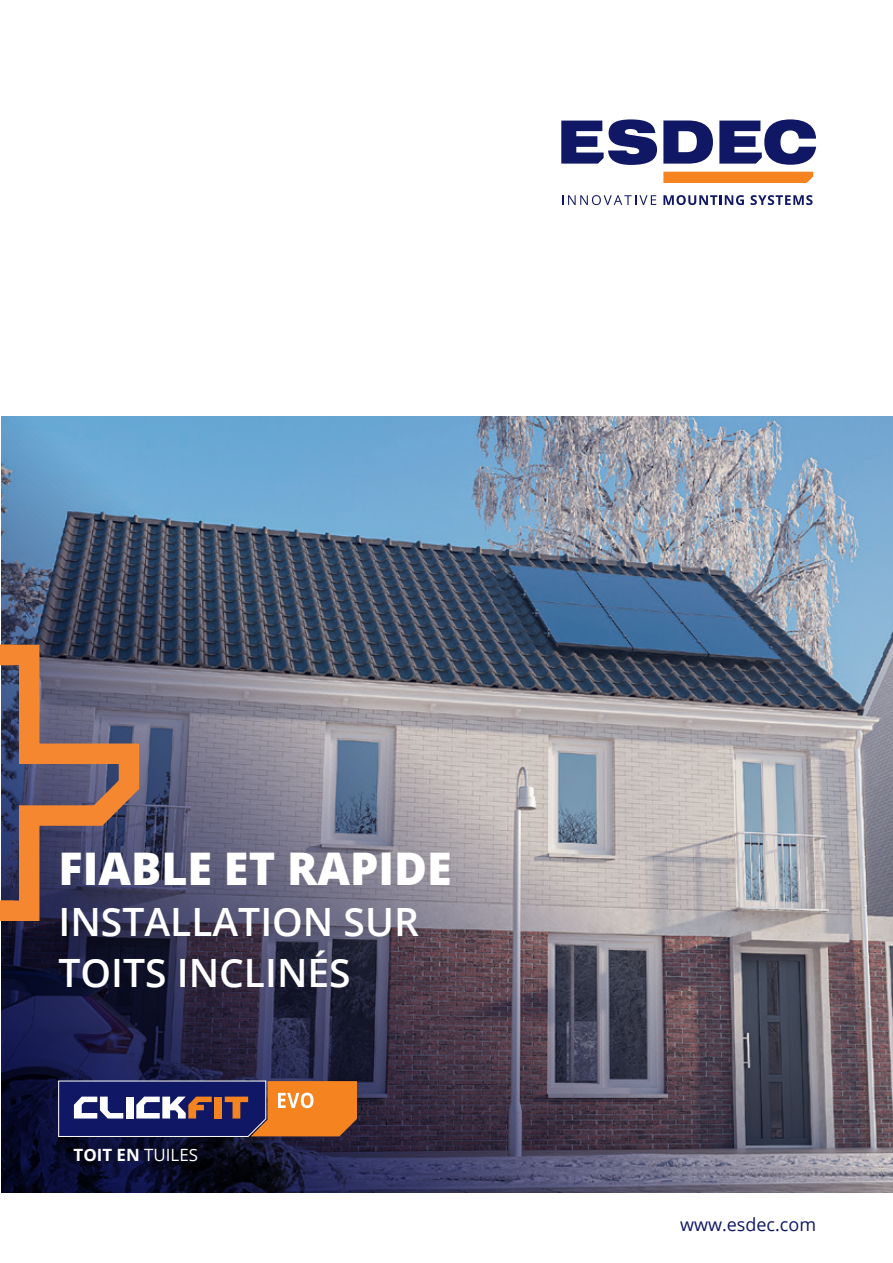
<style>
.page{position:relative;width:893px;height:1263px;background:#fff}
.page>*{position:absolute;margin:0;border:0;box-sizing:border-box;transform-origin:0 0}
.t1{font:800 45px "Open Sans";color:#fff}
.t2{font:600 39px/51px "Open Sans";color:#fff}
.t3{font:18px "Open Sans";color:#101865}
.t4{font:700 16.95px "Open Sans";color:#fff}
.s1{font-weight:400}
</style>
<div class="page">
<img style="left:1px;top:416px;width:892px;height:776px">
<svg style="left:663px;top:121px;width:50px;height:43px"></svg>
<svg style="left:719px;top:119px;width:97px;height:46px"></svg>
<svg style="left:561px;top:119px;width:96px;height:46px"></svg>
<div style="left:663px;top:172px;width:150px;height:11px;background:#f58420"></div>
<svg style="left:562px;top:195px;width:94px;height:10px"></svg>
<svg style="left:663px;top:195px;width:81px;height:10px"></svg>
<svg style="left:750px;top:195px;width:63px;height:10px"></svg>
<svg style="left:0;top:645px;width:139px;height:276px;background:#765c5e"></svg>
<svg style="left:58px;top:1081px;width:299px;height:56px;background:#775760"></svg>
<p class="t1" style="left:58px;top:834px;width:395px">FIABLE ET RAPIDE</p>
<p class="t2" style="left:58px;top:895px;width:362px">INSTALLATION SUR<br>TOITS INCLINÉS</p>
<p class="t4" style="left:74px;top:1142px;width:126px">TOIT EN <span class="s1">TUILES</span></p>
<p class="t3" style="left:680px;top:1212px;width:138px">www.esdec.com</p>
</div>
